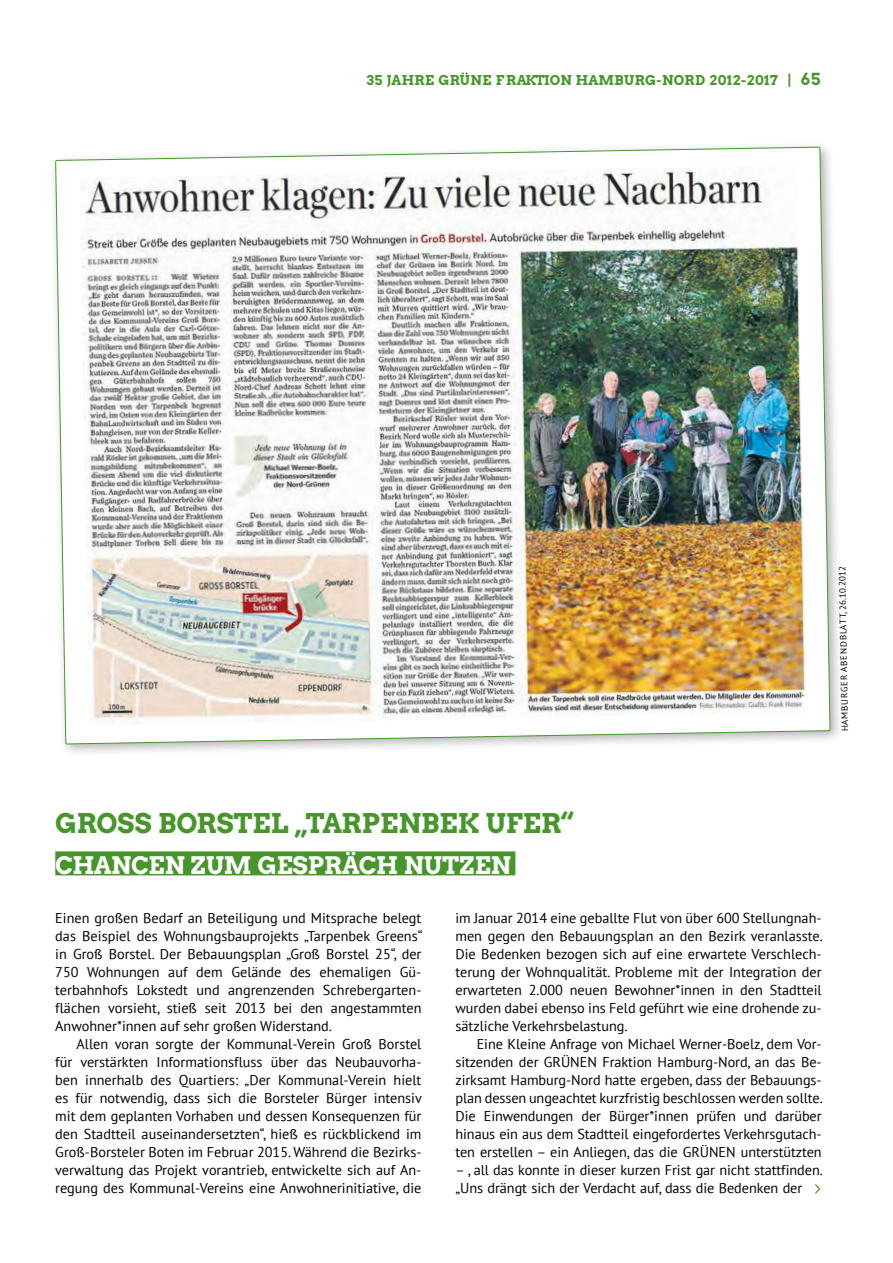
<style>
.page{position:relative;width:893px;height:1263px;background:#fff}
.page>*{position:absolute;margin:0;border:0;box-sizing:border-box;transform-origin:0 0}
.t1{font:27px "Arvo Gruen";color:#46962b}
.t2{font:24px "Arvo Gruen";color:#fff}
.t3{font:14.25px/18px "PT Sans";letter-spacing:-.005em;color:#000;text-align:justify}
.t4{font:13.5px "Arvo Gruen";letter-spacing:.03em;color:#46962b}
.t5{font:9px "PT Sans";color:#000}
.s1{font-size:16.5px}
</style>
<div class="page">
<div style="left:55px;top:851px;width:460px;height:24px;background:#46962b"></div>
<div style="left:49px;top:141px;width:795px;height:617px;background:#000;opacity:.3"></div>
<img style="left:55px;top:147px;width:775px;height:597px">
<svg style="left:815px;top:1184px;width:5px;height:10px"></svg>
<p class="t4" style="left:367px;top:71px;width:455px">35 JAHRE GRÜNE FRAKTION HAMBURG-NORD 2012-2017 | <span class="s1">65</span></p>
<p class="t5" style="left:839px;top:732px;width:167px;rotate:-91deg">HAMBURGER ABENDBLATT, 26.10.2012</p>
<h1 class="t1" style="left:55px;top:804px;width:520px">GROSS BORSTEL „TARPENBEK UFER“</h1>
<h2 class="t2" style="left:55px;top:849px;width:457px">CHANCEN ZUM GESPRÄCH NUTZEN</h2>
<p class="t3" style="left:55px;top:908px;width:369px">Einen großen Bedarf an Beteiligung und Mitsprache belegt das Beispiel des Wohnungsbauprojekts „Tarpenbek Greens“ in Groß Borstel. Der Bebauungsplan „Groß Borstel 25“, der 750 Wohnungen auf dem Gelände des ehemaligen Gü&shy;terbahnhofs Lokstedt und angrenzenden Schrebergarten&shy;flächen vorsieht, stieß seit 2013 bei den angestammten Anwohner*innen auf sehr großen Widerstand.</p>
<p class="t3" style="left:55px;top:1034px;width:368px;text-indent:21px">Allen voran sorgte der Kommunal-Verein Groß Borstel für verstärkten Informationsfluss über das Neubauvorha&shy;ben innerhalb des Quartiers: „Der Kommunal-Verein hielt es für notwendig, dass sich die Borsteler Bürger intensiv mit dem geplanten Vorhaben und dessen Konsequenzen für den Stadtteil auseinandersetzten“, hieß es rückblickend im Groß-Borsteler Boten im Februar 2015. Während die Bezirks&shy;verwaltung das Projekt vorantrieb, entwickelte sich auf An&shy;regung des Kommunal-Vereins eine Anwohnerinitiative, die</p>
<p class="t3" style="left:455px;top:908px;width:369px">im Januar 2014 eine geballte Flut von über 600 Stellungnah&shy;men gegen den Bebauungsplan an den Bezirk veranlasste.<br>Die Bedenken bezogen sich auf eine erwartete Verschlech&shy;terung der Wohnqualität. Probleme mit der Integration der erwarteten 2.000 neuen Bewohner*innen in den Stadtteil wurden dabei ebenso ins Feld geführt wie eine drohende zu&shy;sätzliche Verkehrsbelastung.</p>
<p class="t3" style="left:455px;top:1034px;width:369px;text-indent:21px">Eine Kleine Anfrage von Michael Werner-Boelz, dem Vor&shy;sitzenden der GRÜNEN Fraktion Hamburg-Nord, an das Be&shy;zirksamt Hamburg-Nord hatte ergeben, dass der Bebauungs&shy;plan dessen ungeachtet kurzfristig beschlossen werden sollte.<br>Die Einwendungen der Bürger*innen prüfen und darüber hinaus ein aus dem Stadtteil eingefordertes Verkehrsgutach&shy;ten erstellen – ein Anliegen, das die GRÜNEN unterstützten</p>
<p class="t3" style="left:455px;top:1160px;width:369px">– , all das konnte in dieser kurzen Frist gar nicht stattfinden. „Uns drängt sich der Verdacht auf, dass die Bedenken der</p>
</div>
